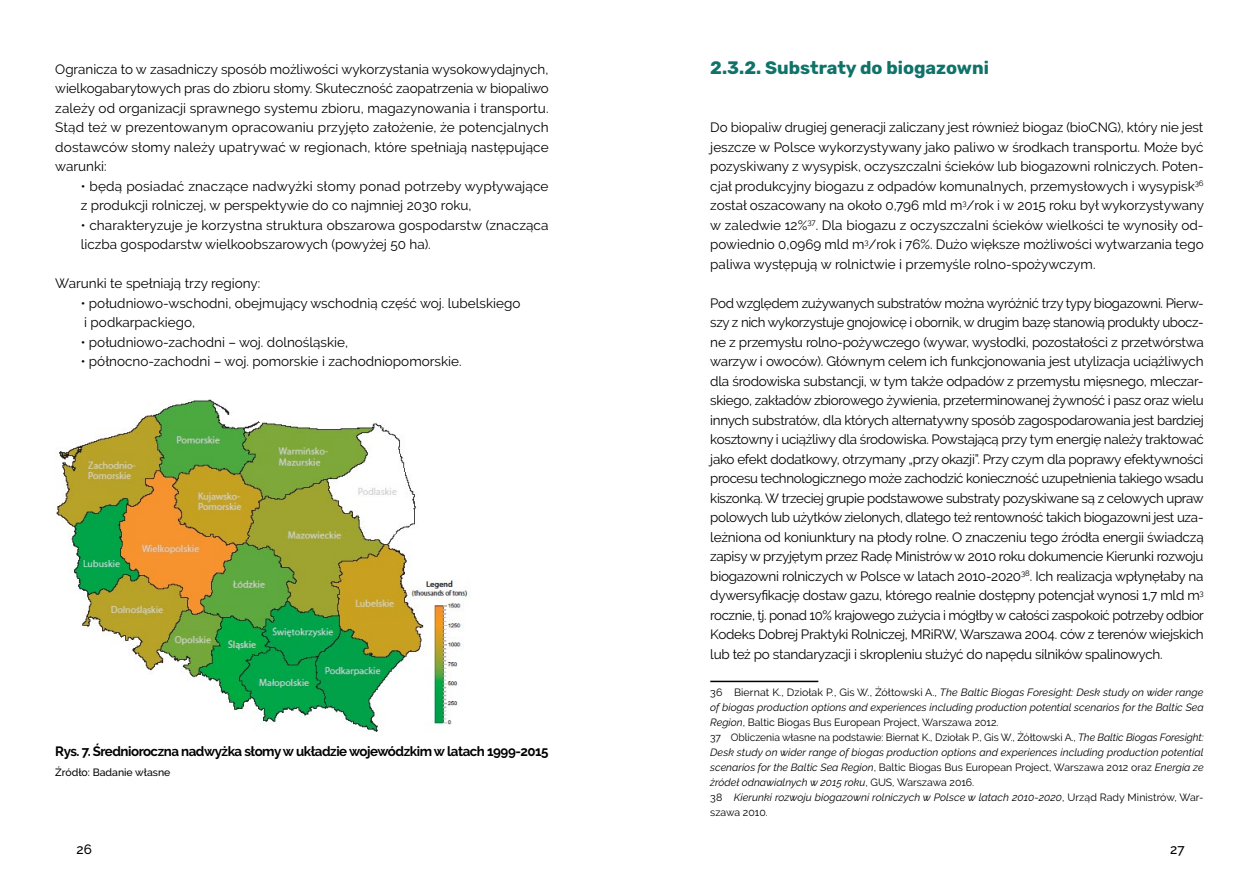
<style>
.page{position:relative;width:1259px;height:893px;background:#fff}
.page>*{position:absolute;margin:0;border:0;box-sizing:border-box;transform-origin:0 0}
.t1{font:700 18px "Rubik";color:#0f736a}
.t2{font:13.5px/19.5px "Raleway";color:#000;text-align:justify}
.t3{font:700 13.5px "Raleway";letter-spacing:-.035em;color:#000}
.t4{font:500 13.5px "Raleway";color:#000}
.t5{font:italic 10.5px/15px "Raleway";letter-spacing:.005em;color:#000}
.t6{font:500 10.5px "Raleway";color:#000}
.s1{font-style:normal}
</style>
<div class="page">
<img style="left:56px;top:399px;width:413px;height:332px">
<hr style="left:710px;top:681px;width:108px;height:1px;background:#000">
<p class="t2" style="left:55px;top:59px;width:495px">Ogranicza to w zasadniczy sposób możliwości wykorzystania wysokowydajnych, wielkogabarytowych pras do zbioru słomy. Skuteczność zaopatrzenia w biopaliwo zależy od organizacji sprawnego systemu zbioru, magazynowania i transportu.<br>Stąd też w prezentowanym opracowaniu przyjęto założenie, że potencjalnych dostawców słomy należy upatrywać w regionach, które spełniają następujące warunki:</p>
<p class="t2" style="left:81px;top:176px;width:469px">• będą posiadać znaczące nadwyżki słomy ponad potrzeby wypływające z produkcji rolniczej, w perspektywie do co najmniej 2030 roku,</p>
<p class="t2" style="left:81px;top:215px;width:469px">• charakteryzuje je korzystna struktura obszarowa gospodarstw (znacząca liczba gospodarstw wielkoobszarowych (powyżej 50 ha).</p>
<p class="t2" style="left:55px;top:273px;width:206px">Warunki te spełniają trzy regiony:</p>
<p class="t2" style="left:81px;top:293px;width:441px">• południowo-wschodni, obejmujący wschodnią część woj. lubelskiego i podkarpackiego,</p>
<p class="t2" style="left:81px;top:332px;width:269px">• południowo-zachodni – woj. dolnośląskie,</p>
<p class="t2" style="left:81px;top:351px;width:382px">• północno-zachodni – woj. pomorskie i zachodniopomorskie.</p>
<p class="t3" style="left:55px;top:744px;width:495px">Rys. 7. Średnioroczna nadwyżka słomy w układzie wojewódzkim w latach 1999-2015</p>
<p class="t6" style="left:55px;top:766px;width:117px">Źródło: Badanie własne</p>
<h1 class="t1" style="left:710px;top:57px;width:280px">2.3.2. Substraty do biogazowni</h1>
<p class="t2" style="left:710px;top:117px;width:495px">Do biopaliw drugiej generacji zaliczany jest również biogaz (bioCNG), który nie jest jeszcze w Polsce wykorzystywany jako paliwo w środkach transportu. Może być pozyskiwany z wysypisk, oczyszczalni ścieków lub biogazowni rolniczych. Poten&shy;cjał produkcyjny biogazu z odpadów komunalnych, przemysłowych i wysypisk<sup>36 </sup>został oszacowany na około 0,796 mld m<sup>3</sup>/rok i w 2015 roku był wykorzystywany w zaledwie 12%<sup>37</sup>. Dla biogazu z oczyszczalni ścieków wielkości te wynosiły od&shy;powiednio 0,0969 mld m<sup>3</sup>/rok i 76%. Dużo większe możliwości wytwarzania tego paliwa występują w rolnictwie i przemyśle rolno-spożywczym.</p>
<p class="t2" style="left:710px;top:293px;width:495px">Pod względem zużywanych substratów można wyróżnić trzy typy biogazowni. Pierw&shy;szy z nich wykorzystuje gnojowicę i obornik, w drugim bazę stanowią produkty ubocz&shy;ne z przemysłu rolno-pożywczego (wywar, wysłodki, pozostałości z przetwórstwa warzyw i owoców). Głównym celem ich funkcjonowania jest utylizacja uciążliwych dla środowiska substancji, w tym także odpadów z przemysłu mięsnego, mleczar&shy;skiego, zakładów zbiorowego żywienia, przeterminowanej żywność i pasz oraz wielu innych substratów, dla których alternatywny sposób zagospodarowania jest bardziej kosztowny i uciążliwy dla środowiska. Powstającą przy tym energię należy traktować jako efekt dodatkowy, otrzymany „przy okazji”. Przy czym dla poprawy efektywności procesu technologicznego może zachodzić konieczność uzupełnienia takiego wsadu kiszonką. W trzeciej grupie podstawowe substraty pozyskiwane są z celowych upraw polowych lub użytków zielonych, dlatego też rentowność takich biogazowni jest uza&shy;leżniona od koniunktury na płody rolne. O znaczeniu tego źródła energii świadczą zapisy w przyjętym przez Radę Ministrów w 2010 roku dokumencie Kierunki rozwoju biogazowni rolniczych w Polsce w latach 2010-2020<sup>38</sup>. Ich realizacja wpłynęłaby na dywersyfikację dostaw gazu, którego realnie dostępny potencjał wynosi 1,7 mld m<sup>3 </sup>rocznie, tj. ponad 10% krajowego zużycia i mógłby w całości zaspokoić potrzeby odbior Kodeks Dobrej Praktyki Rolniczej, MRiRW, Warszawa 2004. ców z terenów wiejskich lub też po standaryzacji i skropleniu służyć do napędu silników spalinowych.</p>
<p class="t5" style="left:710px;top:685px;width:495px"><span class="s1">36 Biernat K., Dziołak P., Gis W., Żółtowski A.,</span> The Baltic Biogas Foresight: Desk study on wider range of biogas production options and experiences including production potential scenarios for the Baltic Sea Region<span class="s1">, Baltic Biogas Bus European Project, Warszawa 2012.<br>37 Obliczenia własne na podstawie: Biernat K., Dziołak P., Gis W., Żółtowski A.,</span> The Baltic Biogas Foresight:<br>Desk study on wider range of biogas production options and experiences including production potential scenarios for the Baltic Sea Region<span class="s1">, Baltic Biogas Bus European Project, Warszawa 2012 oraz</span> Energia ze źródeł odnawialnych w 2015 roku<span class="s1">, GUS, Warszawa 2016.<br>38</span> Kierunki rozwoju biogazowni rolniczych w Polsce w latach 2010-2020<span class="s1">, Urząd Rady Ministrów, War&shy;szawa 2010.</span></p>
<p class="t4" style="left:77px;top:841px;width:17px">26</p>
<p class="t4" style="left:1170px;top:841px;width:16px">27</p>
</div>
